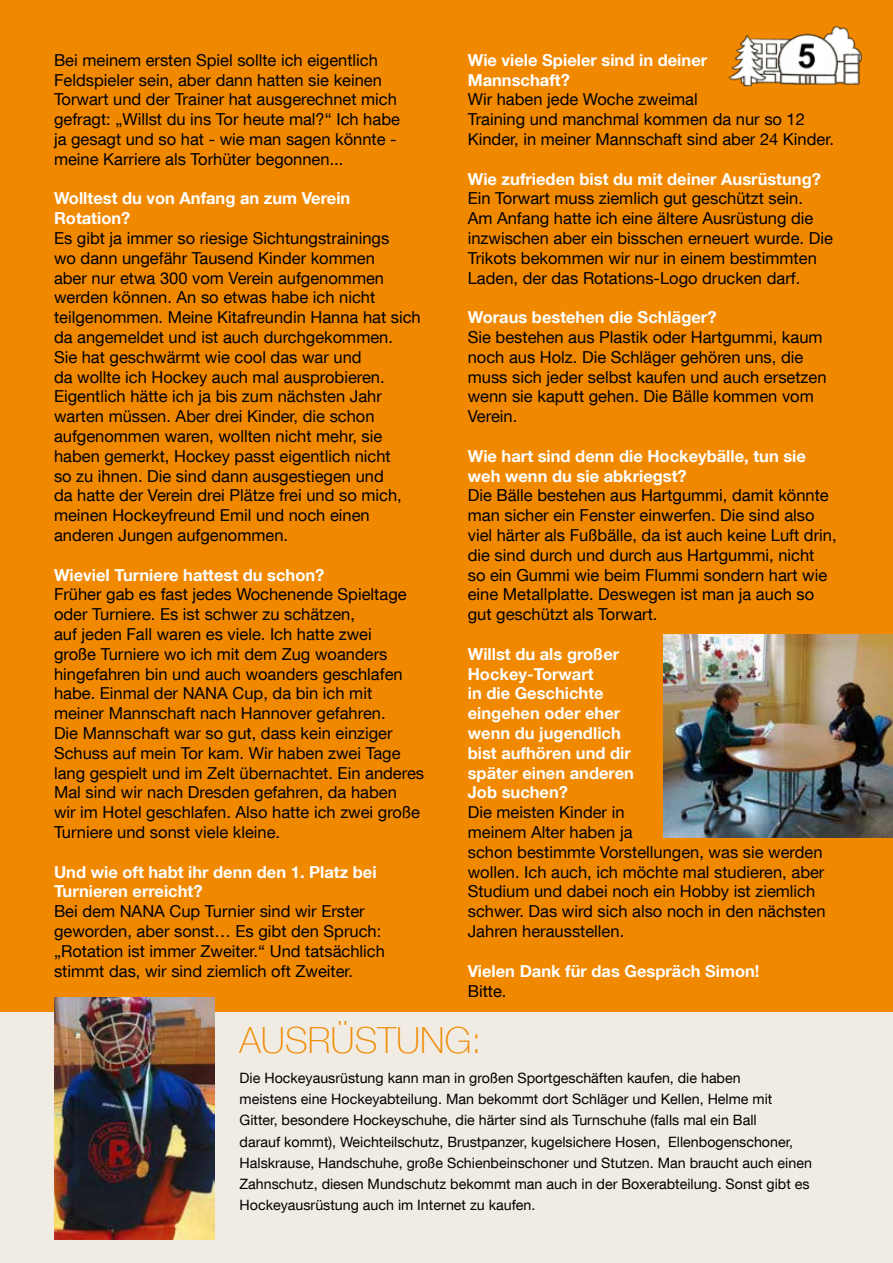
<style>
.page{position:relative;width:893px;height:1263px;background:#f18900}
.page>*{position:absolute;margin:0;border:0;box-sizing:border-box;transform-origin:0 0}
.t1{font:100 36px "Helvetica Neue LT Com";color:#f18900}
.t2{font:16.5px/19.8px "Helvetica Neue LT Com";color:#000}
.t3{font:700 16.5px/19.8px "Helvetica Neue LT Com";color:#fff}
.t4{font:14.25px/21px "Helvetica Neue LT Com";color:#000}
</style>
<div class="page">
<div style="left:0;top:1012px;width:893px;height:251px;background:#f0ece3"></div>
<img style="left:729px;top:26px;width:133px;height:60px">
<img style="left:54px;top:997px;width:161px;height:242px">
<img style="left:664px;top:634px;width:229px;height:203px">
<p class="t2" style="left:54px;top:50px;width:347px">Bei meinem ersten Spiel sollte ich eigentlich Feldspieler sein, aber dann hatten sie keinen Torwart und der Trainer hat ausgerechnet mich gefragt: „Willst du ins Tor heute mal?“ Ich habe ja gesagt und so hat - wie man sagen könnte - meine Karriere als Torhüter begonnen...</p>
<p class="t3" style="left:54px;top:188px;width:298px">Wolltest du von Anfang an zum Verein<br>Rotation?</p>
<p class="t2" style="left:54px;top:228px;width:368px">Es gibt ja immer so riesige Sichtungstrainings<br>wo dann ungefähr Tausend Kinder kommen<br>aber nur etwa 300 vom Verein aufgenommen werden können. An so etwas habe ich nicht teilgenommen. Meine Kitafreundin Hanna hat sich da angemeldet und ist auch durchgekommen.<br>Sie hat geschwärmt wie cool das war und<br>da wollte ich Hockey auch mal ausprobieren.<br>Eigentlich hätte ich ja bis zum nächsten Jahr warten müssen. Aber drei Kinder, die schon aufgenommen waren, wollten nicht mehr, sie haben gemerkt, Hockey passt eigentlich nicht<br>so zu ihnen. Die sind dann ausgestiegen und<br>da hatte der Verein drei Plätze frei und so mich, meinen Hockeyfreund Emil und noch einen anderen Jungen aufgenommen.</p>
<p class="t3" style="left:54px;top:564px;width:272px">Wieviel Turniere hattest du schon?</p>
<p class="t2" style="left:54px;top:584px;width:372px">Früher gab es fast jedes Wochenende Spieltage oder Turniere. Es ist schwer zu schätzen,<br>auf jeden Fall waren es viele. Ich hatte zwei<br>große Turniere wo ich mit dem Zug woanders hingefahren bin und auch woanders geschlafen habe. Einmal der NANA Cup, da bin ich mit meiner Mannschaft nach Hannover gefahren.<br>Die Mannschaft war so gut, dass kein einziger Schuss auf mein Tor kam. Wir haben zwei Tage lang gespielt und im Zelt übernachtet. Ein anderes Mal sind wir nach Dresden gefahren, da haben<br>wir im Hotel geschlafen. Also hatte ich zwei große Turniere und sonst viele kleine.</p>
<p class="t3" style="left:54px;top:861px;width:324px">Und wie oft habt ihr denn den 1. Platz bei<br>Turnieren erreicht?</p>
<p class="t2" style="left:54px;top:901px;width:332px">Bei dem NANA Cup Turnier sind wir Erster geworden, aber sonst… Es gibt den Spruch: „Rotation ist immer Zweiter.“ Und tatsächlich stimmt das, wir sind ziemlich oft Zweiter.</p>
<p class="t3" style="left:468px;top:50px;width:241px">Wie viele Spieler sind in deiner<br>Mannschaft?</p>
<p class="t2" style="left:468px;top:89px;width:368px">Wir haben jede Woche zweimal<br>Training und manchmal kommen da nur so 12<br>Kinder, in meiner Mannschaft sind aber 24 Kinder.</p>
<p class="t3" style="left:468px;top:168px;width:355px">Wie zufrieden bist du mit deiner Ausrüstung?</p>
<p class="t2" style="left:468px;top:188px;width:367px">Ein Torwart muss ziemlich gut geschützt sein.<br>Am Anfang hatte ich eine ältere Ausrüstung die inzwischen aber ein bisschen erneuert wurde. Die Trikots bekommen wir nur in einem bestimmten Laden, der das Rotations-Logo drucken darf.</p>
<p class="t3" style="left:468px;top:307px;width:250px">Woraus bestehen die Schläger?</p>
<p class="t2" style="left:468px;top:327px;width:360px">Sie bestehen aus Plastik oder Hartgummi, kaum noch aus Holz. Die Schläger gehören uns, die muss sich jeder selbst kaufen und auch ersetzen wenn sie kaputt gehen. Die Bälle kommen vom Verein.</p>
<p class="t3" style="left:468px;top:446px;width:340px">Wie hart sind denn die Hockeybälle, tun sie weh wenn du sie abkriegst?</p>
<p class="t2" style="left:468px;top:485px;width:370px">Die Bälle bestehen aus Hartgummi, damit könnte man sicher ein Fenster einwerfen. Die sind also viel härter als Fußbälle, da ist auch keine Luft drin, die sind durch und durch aus Hartgummi, nicht<br>so ein Gummi wie beim Flummi sondern hart wie eine Metallplatte. Deswegen ist man ja auch so gut geschützt als Torwart.</p>
<p class="t3" style="left:468px;top:644px;width:168px">Willst du als großer<br>Hockey-Torwart<br>in die Geschichte eingehen oder eher wenn du jugendlich bist aufhören und dir später einen anderen<br>Job suchen?</p>
<p class="t2" style="left:468px;top:802px;width:359px">Die meisten Kinder in<br>meinem Alter haben ja<br>schon bestimmte Vorstellungen, was sie werden wollen. Ich auch, ich möchte mal studieren, aber Studium und dabei noch ein Hobby ist ziemlich schwer. Das wird sich also noch in den nächsten Jahren herausstellen.</p>
<p class="t3" style="left:468px;top:960px;width:293px">Vielen Dank für das Gespräch Simon!</p>
<p class="t2" style="left:468px;top:980px;width:40px">Bitte.</p>
<h1 class="t1" style="left:240px;top:1019px;width:243px">AUSRÜSTUNG:</h1>
<p class="t4" style="left:240px;top:1067px;width:574px">Die Hockeyausrüstung kann man in großen Sportgeschäften kaufen, die haben<br>meistens eine Hockeyabteilung. Man bekommt dort Schläger und Kellen, Helme mit Gitter, besondere Hockeyschuhe, die härter sind als Turnschuhe (falls mal ein Ball<br>darauf kommt), Weichteilschutz, Brustpanzer, kugelsichere Hosen, Ellenbogenschoner, Halskrause, Handschuhe, große Schienbeinschoner und Stutzen. Man braucht auch einen Zahnschutz, diesen Mundschutz bekommt man auch in der Boxerabteilung. Sonst gibt es Hockeyausrüstung auch im Internet zu kaufen.</p>
</div>
